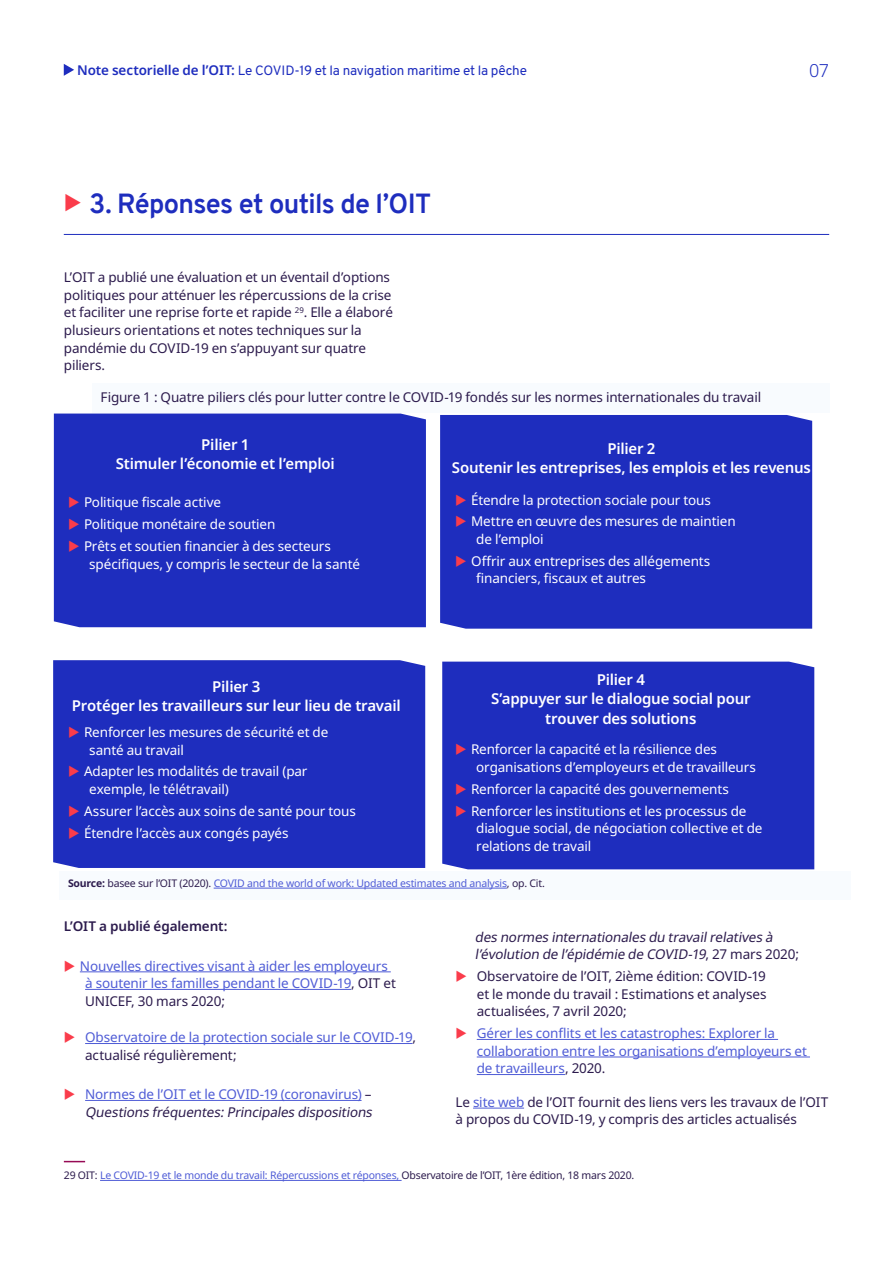
<style>
.page{position:relative;width:893px;height:1263px;background:#fff}
.page>*{position:absolute;margin:0;border:0;box-sizing:border-box;transform-origin:0 0}
.t1{font:700 27px "Overpass";letter-spacing:-.025em;color:#1e2dbe}
.t2{font:300 18px "Noto Sans";color:#1e2dbe}
.Briefing_A4_-_Crossh{font:600 15px/19.5px "Noto Sans";letter-spacing:-.015em;color:#fff;text-align:center}
.t3{font:13.5px/17.5px "Noto Sans";letter-spacing:-.01em;color:#fff}
.Briefing_A4_-_Body{font:13.5px/17.5px "Noto Sans";letter-spacing:-.01em;color:#2c1b4d}
.t4{font:13.5px/17.5px "Noto Sans";letter-spacing:-.01em;color:#4f5cd6}
.Briefing_A4_-_Bullet{font:italic 13.5px/17.5px "Noto Sans";color:#2c1b4d}
.Briefing_A4_-_Subhea{font:13.5px "Overpass";letter-spacing:-.01em;color:#1e2dbe}
.Briefing_A4_-_Body-2{font:600 13.5px "Noto Sans";letter-spacing:-.01em;color:#2c1b4d}
.Briefing_A4-_footnot{font:10.5px "Noto Sans";letter-spacing:-.02em;color:#4f5cd6}
.s1{font-family:"Noto Sans";font-weight:600}
.s2{font-weight:700;color:#2c1b4d}
.s3{color:#2c1b4d}
.s4{font-style:normal;color:#4f5cd6}
.s5{font-style:normal}
.s6{color:#4f5cd6}
</style>
<div class="page">
<hr style="left:64px;top:234px;width:765px;height:1px;background:#1e2dbe">
<svg style="left:64px;top:64px;width:10px;height:12px"></svg>
<hr style="left:80px;top:971px;width:311px;height:1px;background:#4f5cd6">
<hr style="left:85px;top:989px;width:266px;height:1px;background:#4f5cd6">
<hr style="left:85px;top:1043px;width:327px;height:1px;background:#4f5cd6">
<hr style="left:85px;top:1100px;width:277px;height:1px;background:#4f5cd6">
<svg style="left:64px;top:1161px;width:21px;height:1px"></svg>
<hr style="left:100px;top:1180px;width:302px;height:1px;background:#4f5cd6">
<hr style="left:477px;top:1039px;width:301px;height:1px;background:#4f5cd6">
<hr style="left:477px;top:1057px;width:333px;height:1px;background:#4f5cd6">
<hr style="left:477px;top:1074px;width:88px;height:1px;background:#4f5cd6">
<hr style="left:473px;top:1108px;width:51px;height:1px;background:#4f5cd6">
<div style="left:92px;top:384px;width:737px;height:29px;background:#f8fbfe"></div>
<div style="left:54px;top:414px;width:372px;height:213px;background:#1e2dbe"></div>
<div style="left:440px;top:415px;width:372px;height:214px;background:#1e2dbe"></div>
<div style="left:53px;top:660px;width:372px;height:208px;background:#1e2dbe"></div>
<div style="left:442px;top:662px;width:372px;height:207px;background:#1e2dbe"></div>
<div style="left:60px;top:871px;width:791px;height:28px;background:#f8fbfe"></div>
<hr style="left:214px;top:888px;width:293px;height:1px;background:#4f5cd6">
<svg style="left:69px;top:497px;width:10px;height:11px"></svg>
<svg style="left:69px;top:518px;width:10px;height:12px"></svg>
<svg style="left:69px;top:540px;width:10px;height:12px"></svg>
<svg style="left:456px;top:494px;width:10px;height:11px"></svg>
<svg style="left:456px;top:516px;width:10px;height:11px"></svg>
<svg style="left:456px;top:555px;width:10px;height:11px"></svg>
<svg style="left:69px;top:726px;width:10px;height:12px"></svg>
<svg style="left:69px;top:766px;width:10px;height:11px"></svg>
<svg style="left:69px;top:805px;width:10px;height:11px"></svg>
<svg style="left:69px;top:827px;width:10px;height:11px"></svg>
<svg style="left:456px;top:744px;width:10px;height:11px"></svg>
<svg style="left:456px;top:783px;width:10px;height:11px"></svg>
<svg style="left:456px;top:805px;width:10px;height:11px"></svg>
<p class="Briefing_A4_-_Subhea" style="left:77px;top:60px;width:451px"><span class="s1">Note sectorielle de l’OIT:</span> Le COVID-19 et la navigation maritime et la pêche</p>
<p class="t1" style="left:89px;top:184px;width:344px">3. Réponses et outils de l’OIT</p>
<p class="Briefing_A4_-_Body" style="left:64px;top:269px;width:331px">L’OIT a publié une évaluation et un éventail d’options politiques pour atténuer les répercussions de la crise et faciliter une reprise forte et rapide <sup>29</sup>. Elle a élaboré plusieurs orientations et notes techniques sur la pandémie du COVID-19 en s’appuyant sur quatre piliers.</p>
<h2 class="t2" style="left:809px;top:57px;width:22px">07</h2>
<p class="Briefing_A4_-_Body" style="left:101px;top:389px;width:662px">Figure 1 : Quatre piliers clés pour lutter contre le COVID-19 fondés sur les normes internationales du travail</p>
<p class="Briefing_A4_-_Crossh" style="left:116px;top:435px;width:220px">Pilier 1<br>Stimuler l’économie et l’emploi</p>
<p class="Briefing_A4_-_Crossh" style="left:452px;top:439px;width:361px">Pilier 2<br>Soutenir les entreprises, les emplois et les revenus</p>
<p class="t3" style="left:84px;top:494px;width:139px">Politique fiscale active</p>
<p class="t3" style="left:84px;top:516px;width:193px">Politique monétaire de soutien</p>
<p class="t3" style="left:89px;top:538px;width:272px;text-indent:-5px">Prêts et soutien financier à des secteurs spécifiques, y compris le secteur de la santé</p>
<p class="t3" style="left:471px;top:491px;width:241px">Étendre la protection sociale pour tous</p>
<p class="t3" style="left:476px;top:513px;width:261px;text-indent:-5px">Mettre en œuvre des mesures de maintien de l’emploi</p>
<p class="t3" style="left:476px;top:552px;width:236px;text-indent:-5px">Offrir aux entreprises des allégements financiers, fiscaux et autres</p>
<p class="Briefing_A4_-_Crossh" style="left:72px;top:677px;width:330px">Pilier 3<br>Protéger les travailleurs sur leur lieu de travail</p>
<p class="Briefing_A4_-_Crossh" style="left:491px;top:670px;width:261px">Pilier 4<br>S’appuyer sur le dialogue social pour trouver des solutions</p>
<p class="t3" style="left:89px;top:724px;width:241px;text-indent:-5px">Renforcer les mesures de sécurité et de santé au travail</p>
<p class="t3" style="left:89px;top:763px;width:220px;text-indent:-5px">Adapter les modalités de travail (par exemple, le télétravail)</p>
<p class="t3" style="left:84px;top:802px;width:273px">Assurer l’accès aux soins de santé pour tous</p>
<p class="t3" style="left:84px;top:824px;width:206px">Étendre l’accès aux congés payés</p>
<p class="t3" style="left:476px;top:741px;width:281px;text-indent:-5px">Renforcer la capacité et la résilience des organisations d’employeurs et de travailleurs</p>
<p class="t3" style="left:471px;top:780px;width:259px">Renforcer la capacité des gouvernements</p>
<p class="t3" style="left:476px;top:802px;width:288px;text-indent:-5px">Renforcer les institutions et les processus de dialogue social, de négociation collective et de relations de travail</p>
<p class="Briefing_A4-_footnot" style="left:68px;top:876px;width:478px"><span class="s2">Source:</span> <span class="s3">basee sur l’OIT (2020).</span> COVID and the world of work: Updated estimates and analysis<span class="s3">, op. Cit.</span></p>
<p class="Briefing_A4_-_Body-2" style="left:64px;top:916px;width:165px">L’OIT a publié également:</p>
<p class="t4" style="left:85px;top:957px;width:312px;text-indent:-5px">Nouvelles directives visant à aider les employeurs à soutenir les familles pendant le COVID-19<span class="s3">, OIT et<br>UNICEF, 30 mars 2020;</span></p>
<p class="t4" style="left:85px;top:1029px;width:332px">Observatoire de la protection sociale sur le COVID-19<span class="s3">, actualisé régulièrement;</span></p>
<p class="Briefing_A4_-_Bullet" style="left:85px;top:1086px;width:292px"><span class="s4">Normes de l’OIT et le COVID-19 (coronavirus)</span> <span class="s5">–<br></span>Questionsfréquentes:Principalesdispositions</p>
<p class="Briefing_A4_-_Bullet" style="left:475px;top:928px;width:326px">desnormesinternationalesdu travailrelativesà l’évolution de l’épidémie de COVID-19<span class="s5">, 2 7 m a r s 2 0 2 0 ;</span></p>
<p class="Briefing_A4_-_Body" style="left:477px;top:968px;width:291px;text-align:justify">Observatoire de l’OIT, 2ième édition: COVID-19 et le monde du travail : Estimations et analyses actualisées, 7 avril 2020;</p>
<p class="t4" style="left:477px;top:1025px;width:332px">Gérer les conflits et les catastrophes: Explorer la collaboration entre les organisations d’employeurs et de travailleurs<span class="s3">, 2020.</span></p>
<p class="Briefing_A4_-_Body" style="left:455px;top:1093px;width:374px">Le <span class="s6">site web</span> de l’OIT fournit des liens vers les travaux de l’OIT à propos du COVID-19, y compris des articles actualisés</p>
<p class="Briefing_A4-_footnot" style="left:64px;top:1168px;width:572px"><span class="s3">29 OIT:</span> Le COVID-19 et le monde du travail: Répercussions et réponses, <span class="s3">Observatoire de l’OIT, 1ère édition, 18 mars 2020.</span></p>
</div>
